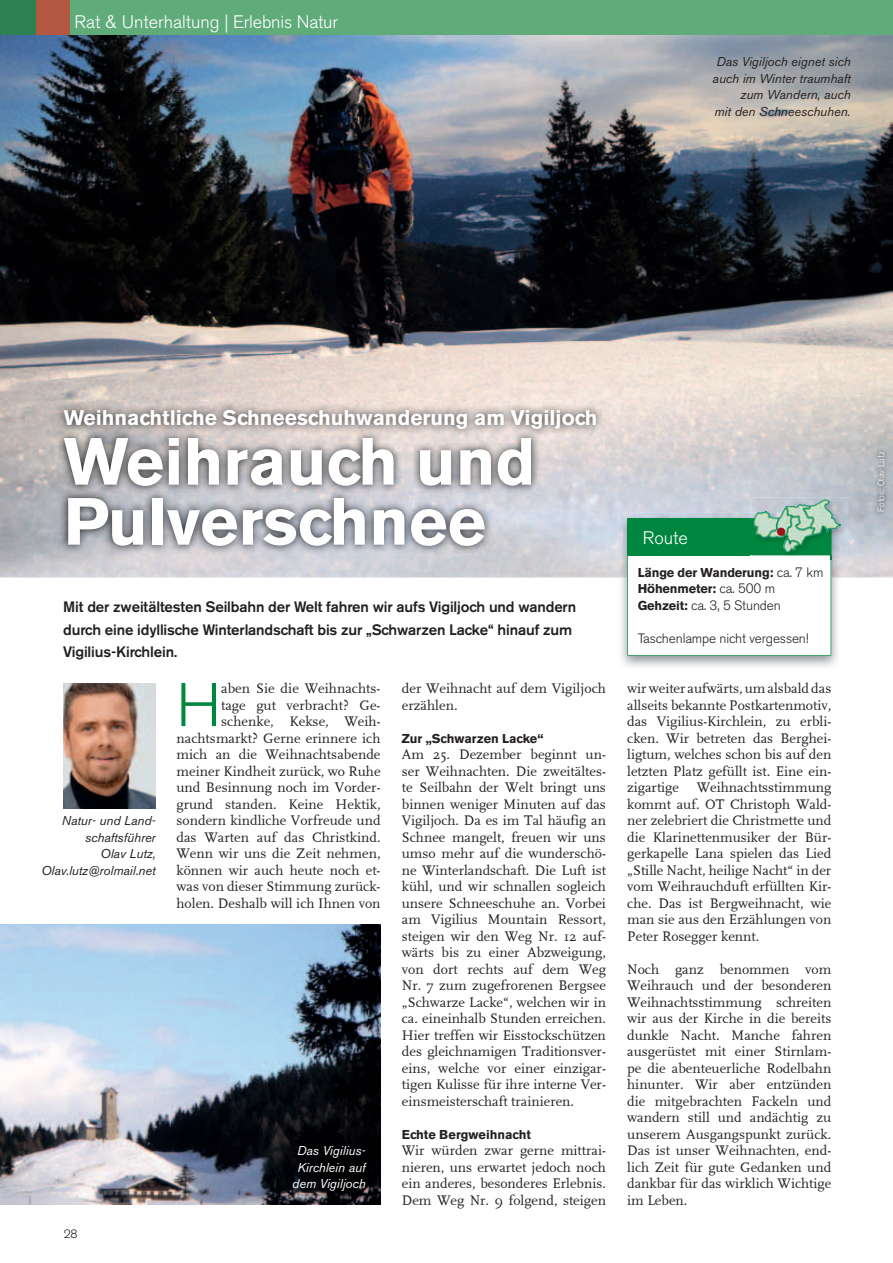
<style>
.page{position:relative;width:893px;height:1263px;background:#fff}
.page>*{position:absolute;margin:0;border:0;box-sizing:border-box;transform-origin:0 0}
.t1{font:700 66px/60px "Akzidenz Grotesk BE";color:#fff}
.t2{font:300 61.05px "Akzidenz Grotesk BE";color:#00873f}
.t3{font:700 21px "Akzidenz Grotesk BE";color:#fff}
.t4{font:300 18px "Akzidenz Grotesk BE";color:#fff}
.t5{font:500 15px/22.5px "Akzidenz Grotesk BE";letter-spacing:-.01em;color:#231f20}
.t6{font:14.25px/16.5px "FF Scala";letter-spacing:.005em;color:#231f20;text-align:justify}
.t7{font:300 13.5px "Akzidenz Grotesk BE";letter-spacing:-.01em;color:#231f20}
.t8{font:italic 12.75px/16.5px "Akzidenz Grotesk BE";color:#231f20;text-align:right}
.t9{font:700 12.75px/16.5px "Akzidenz Grotesk BE";letter-spacing:-.01em;color:#231f20}
.t10{font:italic 12.75px/16.5px "Akzidenz Grotesk BE";color:#fff;text-align:center}
.t11{font:300 12px "Akzidenz Grotesk BE";color:#231f20}
.t12{font:300 9px "Akzidenz Grotesk BE";color:#fff}
.s1{font-weight:300;font-size:13.5px}
.s2{font-weight:700;font-size:12.75px}
</style>
<div class="page">
<img style="left:0;top:924px;width:381px;height:280px">
<img style="left:0;top:34px;width:893px;height:544px">
<img style="left:873px;top:447px;width:15px;height:68px">
<div style="left:0;top:0;width:893px;height:34px;background:#60ab7a"></div>
<img style="left:618px;top:513px;width:223px;height:154px">
<img style="left:751px;top:497px;width:96px;height:62px">
<img style="left:751px;top:513px;width:90px;height:46px">
<svg style="left:627px;top:518px;width:205px;height:138px"></svg>
<img style="left:756px;top:499px;width:69px;height:19px">
<img style="left:54px;top:400px;width:550px;height:154px">
<img style="left:64px;top:683px;width:91px;height:125px">
<div style="left:36px;top:0;width:34px;height:34px;background:#b45842"></div>
<div style="left:0;top:0;width:36px;height:34px;background:#2d8154"></div>
<div style="left:777px;top:528px;width:8px;height:8px;background:#9c1418;border-radius:50%"></div>
<p class="t4" style="left:74px;top:12px;width:265px">Rat &amp; Unterhaltung | Erlebnis Natur</p>
<p class="t8" style="left:713px;top:53px;width:139px">Das Vigiljoch eignet sich auch im Winter traumhaft zum Wandern, auch<br>mit den Schneeschuhen.</p>
<h3 class="t3" style="left:64px;top:405px;width:535px">Weihnachtliche Schneeschuhwanderung am Vigiljoch</h3>
<h1 class="t1" style="left:64px;top:432px;width:473px">Weihrauch und<br>Pulverschnee</h1>
<p class="t5" style="left:63px;top:596px;width:514px">Mit der zweitältesten Seilbahn der Welt fahren wir aufs Vigiljoch und wandern durch eine idyllische Winterlandschaft bis zur „Schwarzen Lacke“ hinauf zum<br>Vigilius-Kirchlein.</p>
<p class="t8" style="left:41px;top:812px;width:116px">Natur- und Land&shy;schaftsführer<br>Olav Lutz,<br>Olav.lutz@rolmail.net</p>
<p class="t11" style="left:64px;top:1227px;width:15px">28</p>
<p class="t6" style="left:176px;top:680px;width:206px;text-align:right">aben Sie die Weihnachts-<br>tage gut verbracht? Ge&shy;schenke, Kekse, Weih&shy;nachtsmarkt? Gerne erinnere ich mich an die Weihnachtsabende meiner Kindheit zurück, wo Ruhe und Besinnung noch im Vorder&shy;grund standen. Keine Hektik, sondern kindliche Vorfreude und das Warten auf das Christkind.<br>Wenn wir uns die Zeit nehmen, können wir auch heute noch et&shy;was von dieser Stimmung zurück&shy;holen. Deshalb will ich Ihnen von</p>
<p class="t6" style="left:402px;top:680px;width:206px">der Weihnacht auf dem Vigiljoch erzählen.</p>
<h2 class="t2" style="left:176px;top:671px;width:46px">H</h2>
<p class="t9" style="left:402px;top:730px;width:143px">Zur „Schwarzen Lacke“</p>
<p class="t6" style="left:402px;top:746px;width:206px">Am 25. Dezember beginnt un&shy;ser Weihnachten. Die zweitältes&shy;te Seilbahn der Welt bringt uns binnen weniger Minuten auf das Vigiljoch. Da es im Tal häufig an Schnee mangelt, freuen wir uns umso mehr auf die wunderschö&shy;ne Winterlandschaft. Die Luft ist kühl, und wir schnallen sogleich unsere Schneeschuhe an. Vorbei am Vigilius Mountain Ressort, steigen wir den Weg Nr. 12 auf&shy;wärts bis zu einer Abzweigung, von dort rechts auf dem Weg Nr. 7 zum zugefrorenen Bergsee „Schwarze Lacke“, welchen wir in ca. eineinhalb Stunden erreichen.<br>Hier treffen wir Eisstockschützen des gleichnamigen Traditionsver&shy;eins, welche vor einer einzigar&shy;tigen Kulisse für ihre interne Ver&shy;einsmeisterschaft trainieren.</p>
<p class="t9" style="left:402px;top:1126px;width:131px">Echte Bergweihnacht</p>
<p class="t6" style="left:402px;top:1142px;width:206px">Wir würden zwar gerne mittrai&shy;nieren, uns erwartet jedoch noch ein anderes, besonderes Erlebnis.<br>Dem Weg Nr. 9 folgend, steigen</p>
<p class="t10" style="left:292px;top:1142px;width:75px">Das Vigilius-<br>Kirchlein auf dem Vigiljoch</p>
<p class="t4" style="left:643px;top:528px;width:47px">Route</p>
<p class="t9" style="left:638px;top:564px;width:187px">Länge der Wanderung: <span class="s1">ca. 7 km<br></span>Höhenmeter: <span class="s1">ca. 500 m</span></p>
<p class="t7" style="left:638px;top:597px;width:144px"><span class="s2">Gehzeit:</span> ca. 3, 5 Stunden</p>
<p class="t7" style="left:638px;top:630px;width:172px">Taschenlampe nicht vergessen!</p>
<p class="t6" style="left:627px;top:680px;width:206px">wir weiter aufwärts, um alsbald das allseits bekannte Postkartenmotiv, das Vigilius-Kirchlein, zu erbli&shy;cken. Wir betreten das Berghei&shy;ligtum, welches schon bis auf den letzten Platz gefüllt ist. Eine ein&shy;zigartige Weihnachtsstimmung kommt auf. OT Christoph Wald&shy;ner zelebriert die Christmette und die Klarinettenmusiker der Bür&shy;gerkapelle Lana spielen das Lied „Stille Nacht, heilige Nacht“ in der vom Weihrauchduft erfüllten Kir&shy;che. Das ist Bergweihnacht, wie man sie aus den Erzählungen von Peter Rosegger kennt.</p>
<p class="t6" style="left:627px;top:961px;width:206px">Noch ganz benommen vom Weihrauch und der besonderen Weihnachtsstimmung schreiten wir aus der Kirche in die bereits dunkle Nacht. Manche fahren ausgerüstet mit einer Stirnlam&shy;pe die abenteuerliche Rodelbahn hinunter. Wir aber entzünden die mitgebrachten Fackeln und wandern still und andächtig zu unserem Ausgangspunkt zurück.<br>Das ist unser Weihnachten, end&shy;lich Zeit für gute Gedanken und dankbar für das wirklich Wichtige im Leben.</p>
<p class="t12" style="left:876px;top:511px;width:61px;rotate:-90deg">Fotos: Olav Lutz</p>
</div>
